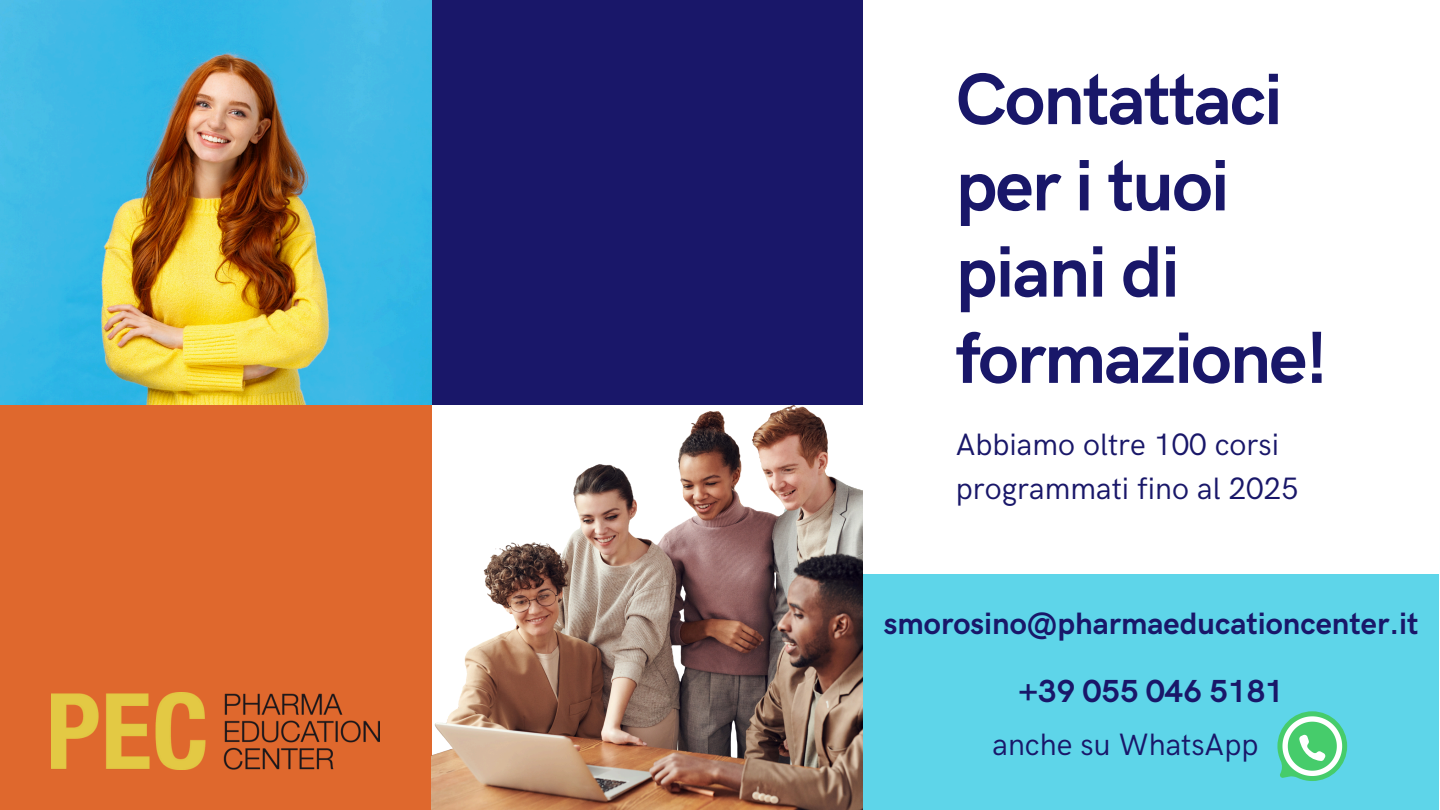
<style>
.page{position:relative;width:1440px;height:810px;background:#fff}
.page>*{position:absolute;margin:0;border:0;box-sizing:border-box;transform-origin:0 0}
.t1{font:700 73px/86.2px "HK Grotesk";letter-spacing:-.025em;color:#191769}
.t2{font:700 32px "HK Grotesk";color:#191769}
.t3{font:31px/44.2px "HK Grotesk";color:#191769}
.t4{font:700 31px "HK Grotesk";color:#191769}
</style>
<div class="page">
<div style="left:0;top:405px;width:431px;height:405px;background:#df682d"></div>
<div style="left:432px;top:0;width:431px;height:405px;background:#191769"></div>
<img style="left:432px;top:405px;width:431px;height:405px">
<img style="left:0;top:0;width:431px;height:405px">
<div style="left:863px;top:575px;width:576px;height:235px;background:#5ed5e9"></div>
<img style="left:51px;top:692px;width:329px;height:78px">
<svg style="left:1277px;top:711px;width:70px;height:70px"></svg>
<p class="t1" style="left:956px;top:59px;width:374px">Contattaci per i tuoi piani di formazione!</p>
<p class="t3" style="left:956px;top:423px;width:344px">Abbiamo oltre 100 corsi programmati fino al 2025</p>
<h2 class="t4" style="left:884px;top:606px;width:536px">smorosino@pharmaeducationcenter.it</h2>
<h2 class="t2" style="left:1019px;top:673px;width:267px">+39 055 046 5181</h2>
<p class="t3" style="left:993px;top:723px;width:267px">anche su WhatsApp</p>
</div>
